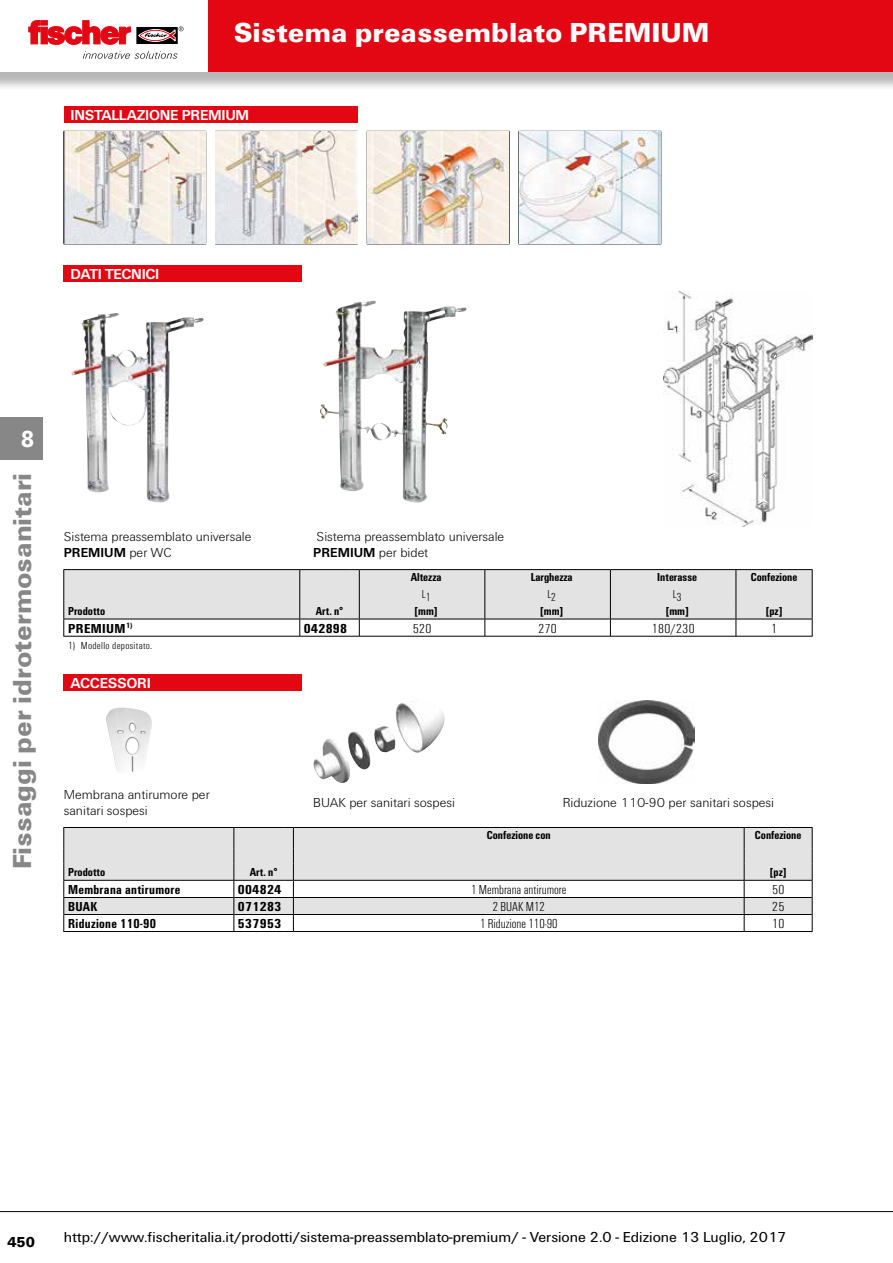
<style>
.page{position:relative;width:893px;height:1263px;background:#fff}
.page>*{position:absolute;margin:0;border:0;box-sizing:border-box;transform-origin:0 0}
.t1{font:900 28.5px "Fi We";color:#fff}
.t2{font:900 27px "Fi We";color:#878787}
.t3{font:900 24px "Fi We";color:#fff;scale:.88 1}
.t4{font:15px "Fi We";color:#000}
.t5{font:700 15px "Fi We";letter-spacing:-.02em;color:#fff}
.t6{font:900 15px "Fi We";color:#000}
.t7{font:300 13.5px/16.2px "Fi We";color:#000}
.t8{font:300 condensed 13.5px "Fi We";color:#000}
.t9{font:700 condensed 13.5px "Fi We";letter-spacing:.025em;color:#000}
.t10{font:700 condensed 13.5px "Fi We";letter-spacing:.025em;color:#000;scale:1.1 1}
.t11{font:300 condensed 13.5px "Fi We";color:#000;scale:1.1 1}
.t12{font:700 condensed 12px "Fi We";color:#000}
.t13{font:300 condensed 12px "Fi We";color:#000}
.t14{font:300 condensed 10.5px "Fi We";letter-spacing:.025em;color:#000;scale:1.1 1}
.s1{font-weight:700}
</style>
<div class="page">
<hr style="left:0;top:1211px;width:893px;height:1px;background:#000">
<div style="left:0;top:0;width:893px;height:91px;background:#000;opacity:.29"></div>
<div style="left:0;top:0;width:893px;height:72px;background:#e30613"></div>
<div style="left:0;top:0;width:208px;height:72px;background:#fff"></div>
<svg style="left:137px;top:27px;width:41px;height:17px"></svg>
<svg style="left:29px;top:21px;width:102px;height:24px"></svg>
<svg style="left:139px;top:26px;width:44px;height:15px"></svg>
<svg style="left:83px;top:51px;width:94px;height:8px"></svg>
<div style="left:0;top:417px;width:43px;height:42px;background:#878787"></div>
<div style="left:64px;top:106px;width:293px;height:17px;background:#e30613"></div>
<hr style="left:63px;top:131px;width:143px;height:1px;background:#000">
<hr style="left:63px;top:132px;width:1px;height:111px;background:#000">
<hr style="left:205px;top:132px;width:1px;height:111px;background:#000">
<hr style="left:63px;top:243px;width:143px;height:1px;background:#000">
<hr style="left:215px;top:131px;width:143px;height:1px;background:#000">
<hr style="left:215px;top:132px;width:1px;height:111px;background:#000">
<hr style="left:357px;top:132px;width:1px;height:111px;background:#000">
<hr style="left:215px;top:243px;width:143px;height:1px;background:#000">
<hr style="left:367px;top:131px;width:142px;height:1px;background:#000">
<hr style="left:367px;top:132px;width:1px;height:111px;background:#000">
<hr style="left:509px;top:132px;width:1px;height:111px;background:#000">
<hr style="left:367px;top:243px;width:142px;height:1px;background:#000">
<hr style="left:519px;top:131px;width:142px;height:1px;background:#000">
<hr style="left:660px;top:132px;width:1px;height:111px;background:#000">
<hr style="left:519px;top:243px;width:142px;height:1px;background:#000">
<img style="left:64px;top:132px;width:141px;height:111px">
<img style="left:216px;top:132px;width:141px;height:111px">
<img style="left:368px;top:132px;width:141px;height:111px">
<img style="left:519px;top:132px;width:141px;height:111px">
<svg style="left:63px;top:569px;width:750px;height:68px"></svg>
<div style="left:64px;top:266px;width:238px;height:16px;background:#e30613"></div>
<img style="left:71px;top:313px;width:133px;height:190px">
<img style="left:663px;top:291px;width:149px;height:235px">
<svg style="left:63px;top:827px;width:750px;height:105px"></svg>
<div style="left:64px;top:674px;width:238px;height:17px;background:#e30613"></div>
<img style="left:106px;top:708px;width:46px;height:64px">
<img style="left:313px;top:700px;width:132px;height:83px">
<img style="left:599px;top:700px;width:96px;height:83px">
<img style="left:320px;top:302px;width:147px;height:201px">
<h1 class="t1" style="left:234px;top:16px;width:477px">Sistema preassemblato PREMIUM</h1>
<p class="t5" style="left:71px;top:107px;width:180px">INSTALLAZIONE PREMIUM</p>
<p class="t5" style="left:71px;top:266px;width:90px">DATI TECNICI</p>
<h3 class="t3" style="left:21px;top:425px;width:16px">8</h3>
<h2 class="t2" style="left:7px;top:869px;width:398px;rotate:-90deg">Fissaggi per idrotermosanitari</h2>
<p class="t7" style="left:64px;top:528px;width:189px">Sistema preassemblato universale<br><span class="s1">PREMIUM</span> per WC</p>
<p class="t7" style="left:313px;top:528px;width:193px">Sistema preassemblato universale<br><span class="s1">PREMIUM</span> per bidet</p>
<p class="t12" style="left:411px;top:570px;width:32px">Altezza</p>
<p class="t12" style="left:531px;top:570px;width:44px">Larghezza</p>
<p class="t12" style="left:657px;top:570px;width:41px">Interasse</p>
<p class="t12" style="left:751px;top:570px;width:48px">Confezione</p>
<p class="t13" style="left:422px;top:589px;width:10px">L1</p>
<p class="t13" style="left:547px;top:589px;width:10px">L2</p>
<p class="t13" style="left:673px;top:589px;width:10px">L3</p>
<p class="t12" style="left:68px;top:604px;width:39px">Prodotto</p>
<p class="t12" style="left:316px;top:604px;width:29px">Art. n°</p>
<p class="t12" style="left:415px;top:604px;width:25px">[mm]</p>
<p class="t12" style="left:540px;top:604px;width:25px">[mm]</p>
<p class="t12" style="left:666px;top:604px;width:25px">[mm]</p>
<p class="t12" style="left:766px;top:604px;width:18px">[pz]</p>
<p class="t10" style="left:68px;top:620px;width:60px">PREMIUM<sup>1)</sup></p>
<p class="t10" style="left:304px;top:620px;width:41px">042898</p>
<p class="t11" style="left:413px;top:621px;width:18px">520</p>
<p class="t11" style="left:538px;top:621px;width:18px">270</p>
<p class="t11" style="left:652px;top:621px;width:41px">180/230</p>
<p class="t11" style="left:771px;top:621px;width:7px">1</p>
<p class="t14" style="left:68px;top:640px;width:78px">1) Modello depositato.</p>
<p class="t5" style="left:71px;top:675px;width:82px">ACCESSORI</p>
<p class="t7" style="left:64px;top:786px;width:148px">Membrana antirumore per sanitari sospesi</p>
<p class="t7" style="left:313px;top:794px;width:143px">BUAK per sanitari sospesi</p>
<p class="t7" style="left:563px;top:794px;width:213px">Riduzione 110-90 per sanitari sospesi</p>
<p class="t12" style="left:487px;top:828px;width:65px">Confezione con</p>
<p class="t12" style="left:755px;top:828px;width:48px">Confezione</p>
<p class="t12" style="left:68px;top:865px;width:39px">Prodotto</p>
<p class="t12" style="left:250px;top:865px;width:29px">Art. n°</p>
<p class="t12" style="left:770px;top:865px;width:18px">[pz]</p>
<p class="t9" style="left:68px;top:882px;width:114px">Membrana antirumore</p>
<p class="t10" style="left:238px;top:882px;width:41px">004824</p>
<p class="t8" style="left:471px;top:882px;width:97px">1 Membrana antirumore</p>
<p class="t11" style="left:772px;top:882px;width:13px">50</p>
<p class="t9" style="left:68px;top:899px;width:31px">BUAK</p>
<p class="t10" style="left:238px;top:899px;width:41px">071283</p>
<p class="t8" style="left:493px;top:899px;width:54px">2 BUAK M12</p>
<p class="t11" style="left:772px;top:899px;width:13px">25</p>
<p class="t9" style="left:68px;top:916px;width:89px">Riduzione 110-90</p>
<p class="t10" style="left:238px;top:916px;width:41px">537953</p>
<p class="t8" style="left:480px;top:916px;width:79px">1 Riduzione 110-90</p>
<p class="t11" style="left:772px;top:916px;width:13px">10</p>
<p class="t6" style="left:7px;top:1234px;width:29px">450</p>
<p class="t4" style="left:64px;top:1228px;width:724px">http://www.fischeritalia.it/prodotti/sistema-preassemblato-premium/ - Versione 2.0 - Edizione 13 Luglio, 2017</p>
</div>
